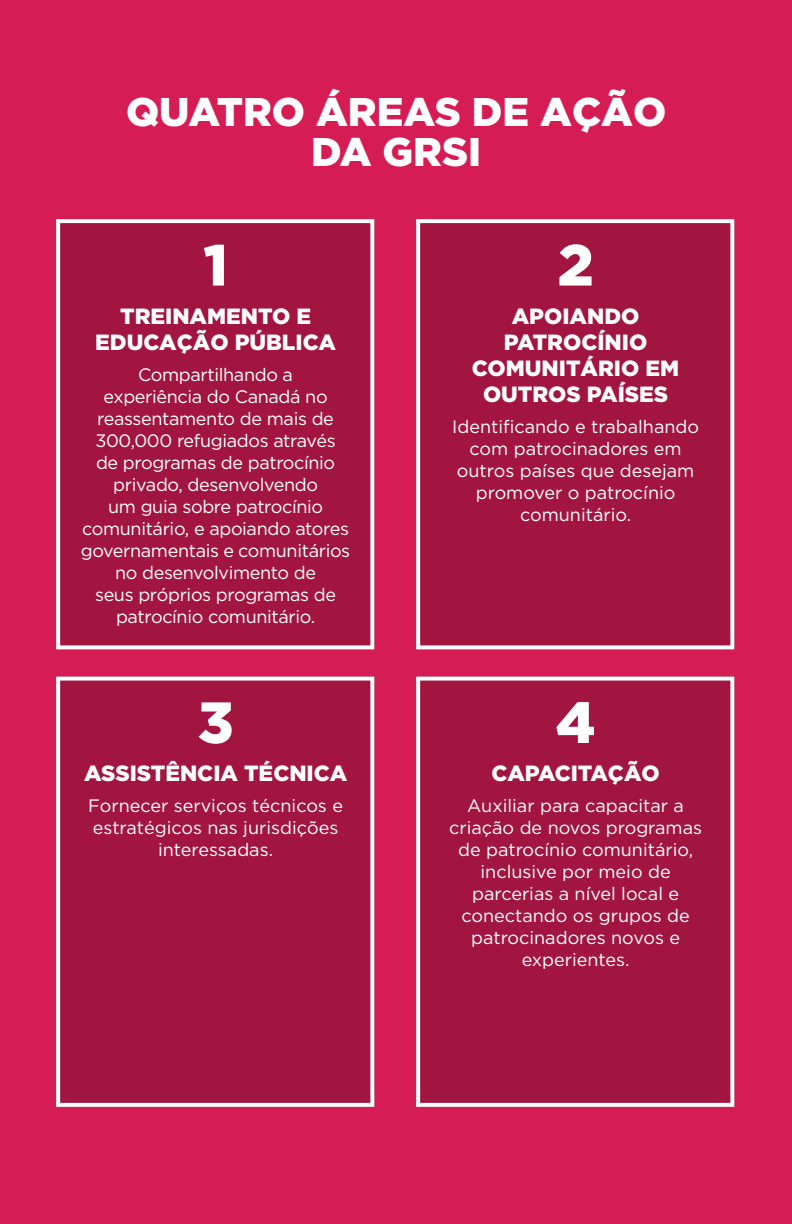
<style>
.page{position:relative;width:792px;height:1224px;background:#d61c55}
.page>*{position:absolute;margin:0;border:0;box-sizing:border-box;transform-origin:0 0}
.t1{font:900 58px "Gotham";color:#fff}
.t2{font:900 40px/40px "Gotham";color:#fff;text-align:center}
.t3{font:900 22px/26px "Gotham";color:#fff;text-align:center}
.t4{font:18px/22px "Gotham";color:#fff;text-align:center}
.t5{font:18px/22px "Gotham";letter-spacing:-.02em;color:#fff;text-align:center}
</style>
<div class="page">
<div style="left:56px;top:219px;width:318px;height:430px;background:#a11540"></div>
<div style="left:56px;top:677px;width:318px;height:430px;background:#a11540"></div>
<div style="left:416px;top:219px;width:318px;height:430px;background:#a11540"></div>
<div style="left:416px;top:677px;width:318px;height:430px;background:#a11540"></div>
<div style="left:56px;top:219px;width:318px;height:430px;border:4px solid #fff"></div>
<div style="left:56px;top:677px;width:318px;height:430px;border:4px solid #fff"></div>
<div style="left:416px;top:219px;width:318px;height:430px;border:4px solid #fff"></div>
<div style="left:416px;top:677px;width:318px;height:430px;border:4px solid #fff"></div>
<h2 class="t2" style="left:126px;top:91px;width:542px">QUATRO ÁREAS DE AÇÃO<br>DA GRSI</h2>
<h1 class="t1" style="left:203px;top:232px;width:26px">1</h1>
<h1 class="t1" style="left:558px;top:232px;width:38px">2</h1>
<p class="t3" style="left:95px;top:302px;width:242px">TREINAMENTO E<br>EDUCAÇÃO PÚBLICA</p>
<p class="t5" style="left:81px;top:363px;width:271px">Compartilhando a<br>experiência do Canadá no reassentamento de mais de<br>300,000 refugiados através<br>de programas de patrocínio privado, desenvolvendo<br>um guia sobre patrocínio comunitário, e apoiando atores governamentais e comunitários no desenvolvimento de<br>seus próprios programas de patrocínio comunitário.</p>
<p class="t3" style="left:472px;top:302px;width:209px">APOIANDO<br>PATROCÍNIO<br>COMUNITÁRIO EM<br>OUTROS PAÍSES</p>
<p class="t4" style="left:452px;top:415px;width:248px">Identificando e trabalhando com patrocinadores em outros países que desejam promover o patrocínio comunitário.</p>
<h1 class="t1" style="left:198px;top:689px;width:38px">3</h1>
<h1 class="t1" style="left:556px;top:689px;width:41px">4</h1>
<p class="t3" style="left:84px;top:760px;width:265px">ASSISTÊNCIA TÉCNICA</p>
<p class="t4" style="left:88px;top:795px;width:256px">Fornecer serviços técnicos e estratégicos nas jurisdições interessadas.</p>
<p class="t3" style="left:491px;top:760px;width:170px">CAPACITAÇÃO</p>
<p class="t4" style="left:449px;top:795px;width:254px">Auxiliar para capacitar a criação de novos programas de patrocínio comunitário, inclusive por meio de parcerias a nível local e conectando os grupos de patrocinadores novos e experientes.</p>
</div>
